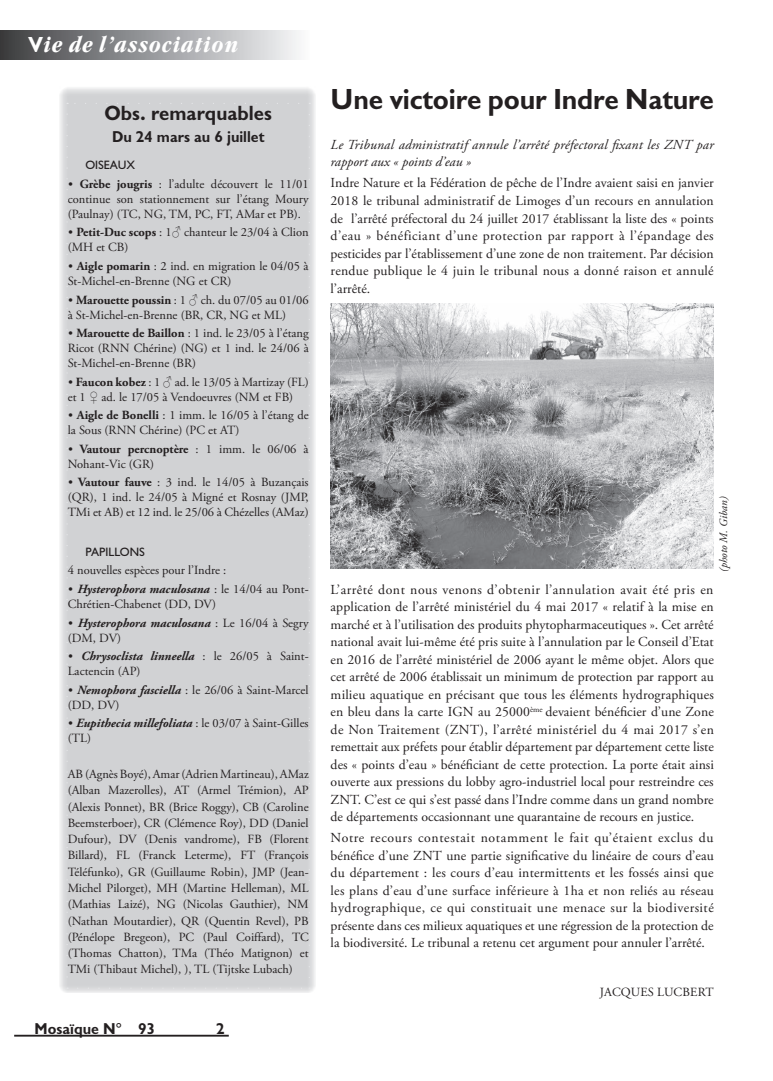
<style>
.page{position:relative;width:773px;height:1081px;background:#fff}
.page>*{position:absolute;margin:0;border:0;box-sizing:border-box;transform-origin:0 0}
.t1{font:700 30px "Chantilly";letter-spacing:-.005em;color:#231f20}
.t2{font:italic 700 22.5px "Garamond Condensed";letter-spacing:.05em;color:#fff}
.t3{font:700 21.25px "Chantilly";color:#231f20}
.t4{font:700 16.25px "Chantilly";color:#231f20}
.t5{font:13.75px/17.5px "Adobe Garamond Pro";color:#231f20;text-align:justify}
.t6{font:italic 13.75px/17.5px "Adobe Garamond Pro";letter-spacing:.015em;color:#231f20}
.t7{font:12.5px/15px "Adobe Garamond Pro";color:#231f20}
.t8{font:12.5px "Chantilly";color:#231f20}
.t9{font:italic 11.25px "Adobe Garamond Pro";letter-spacing:-.005em;color:#231f20}
.s1{font-family:"Chantilly";font-style:normal}
.s2{font-weight:700}
.s3{font-family:"Times New Roman"}
.s4{font-weight:700;font-style:italic}
</style>
<div class="page">
<hr style="left:14px;top:1034px;width:215px;height:2px;background:#231f20">
<div style="left:0;top:30px;width:310px;height:29px;background:linear-gradient(to right,#3d3e41,#f9fafc)"></div>
<div style="left:59px;top:87px;width:256px;height:906px;background:#d1d2d4"></div>
<svg style="left:66px;top:135px;width:2px;height:854px"></svg>
<svg style="left:78px;top:987px;width:232px;height:2px"></svg>
<svg style="left:309px;top:103px;width:1px;height:864px"></svg>
<svg style="left:67px;top:103px;width:232px;height:1px"></svg>
<img style="left:330px;top:303px;width:383px;height:266px">
<h2 class="t2" style="left:28px;top:32px;width:212px"><span class="s1">V</span>ie de l’association</h2>
<h3 class="t3" style="left:104px;top:101px;width:169px">Obs. remarquables</h3>
<p class="t4" style="left:112px;top:128px;width:154px">Du 24 mars au 6 juillet</p>
<p class="t8" style="left:85px;top:158px;width:51px">OISEAUX</p>
<p class="t7" style="left:68px;top:177px;width:242px;text-align:justify">• <span class="s2">Grèbe jougris</span> : l’adulte découvert le 11/01 continue son stationnement sur l’étang Moury (Paulnay) (TC, NG, TM, PC, FT, AMar et PB).</p>
<p class="t7" style="left:68px;top:225px;width:242px">• <span class="s2">Petit-Duc scops</span> : 1<span class="s3">♂</span> chanteur le 23/04 à Clion (MH et CB)</p>
<p class="t7" style="left:68px;top:259px;width:242px">• <span class="s2">Aigle pomarin</span> : 2 ind. en migration le 04/05 à<br>St-Michel-en-Brenne (NG et CR)</p>
<p class="t7" style="left:68px;top:292px;width:242px">• <span class="s2">Marouette poussin</span> : 1 <span class="s3">♂</span> ch. du 07/05 au 01/06 à St-Michel-en-Brenne (BR, CR, NG et ML)</p>
<p class="t7" style="left:68px;top:326px;width:242px;text-align:justify">• <span class="s2">Marouette de Baillon</span> : 1 ind. le 23/05 à l’étang Ricot (RNN Chérine) (NG) et 1 ind. le 24/06 à St-Michel-en-Brenne (BR)</p>
<p class="t7" style="left:68px;top:375px;width:242px">• <span class="s2">Faucon kobez</span> : 1 <span class="s3">♂</span> ad. le 13/05 à Martizay (FL) et 1 <span class="s3">♀</span> ad. le 17/05 à Vendoeuvres (NM et FB)</p>
<p class="t7" style="left:68px;top:408px;width:242px">• <span class="s2">Aigle de Bonelli</span> : 1 imm. le 16/05 à l’étang de la Sous (RNN Chérine) (PC et AT)</p>
<p class="t7" style="left:68px;top:442px;width:242px">• <span class="s2">Vautour percnoptère</span> : 1 imm. le 06/06 à<br>Nohant-Vic (GR)</p>
<p class="t7" style="left:68px;top:475px;width:242px;text-align:justify">• <span class="s2">Vautour fauve</span> : 3 ind. le 14/05 à Buzançais (QR), 1 ind. le 24/05 à Migné et Rosnay (JMP, TMi et AB) et 12 ind. le 25/06 à Chézelles (AMaz)</p>
<p class="t8" style="left:85px;top:545px;width:61px">PAPILLONS</p>
<p class="t7" style="left:68px;top:563px;width:160px">4 nouvelles espèces pour l’Indre :</p>
<p class="t7" style="left:68px;top:582px;width:242px">• <span class="s4">Hysterophora maculosana</span> : le 14/04 au Pont-<br>Chrétien-Chabenet (DD, DV)</p>
<p class="t7" style="left:68px;top:615px;width:242px">• <span class="s4">Hysterophora maculosana</span> : Le 16/04 à Segry (DM, DV)</p>
<p class="t7" style="left:68px;top:649px;width:242px">• <span class="s4">Chrysoclista linneella</span> : le 26/05 à Saint-<br>Lactencin (AP)</p>
<p class="t7" style="left:68px;top:682px;width:242px">• <span class="s4">Nemophora fasciella</span> : le 26/06 à Saint-Marcel (DD, DV)</p>
<p class="t7" style="left:68px;top:716px;width:242px">• <span class="s4">Eupithecia millefoliata</span> : le 03/07 à Saint-Gilles (TL)</p>
<p class="t7" style="left:68px;top:766px;width:242px;line-height:16.2px;text-align:justify">AB (Agnès Boyé), Amar (Adrien Martineau), AMaz (Alban Mazerolles), AT (Armel Trémion), AP (Alexis Ponnet), BR (Brice Roggy), CB (Caroline Beemsterboer), CR (Clémence Roy), DD (Daniel Dufour), DV (Denis vandrome), FB (Florent Billard), FL (Franck Leterme), FT (François Téléfunko), GR (Guillaume Robin), JMP (Jean-Michel Pilorget), MH (Martine Helleman), ML (Mathias Laizé), NG (Nicolas Gauthier), NM (Nathan Moutardier), QR (Quentin Revel), PB (Pénélope Bregeon), PC (Paul Coiffard), TC (Thomas Chatton), TMa (Théo Matignon) et TMi (Thibaut Michel), ), TL (Tijtske Lubach)</p>
<p class="t4" style="left:34px;top:1019px;width:122px">Mosaïque N° 93</p>
<p class="t4" style="left:216px;top:1019px;width:10px">2</p>
<h1 class="t1" style="left:330px;top:83px;width:385px">Une victoire pour Indre Nature</h1>
<p class="t6" style="left:330px;top:136px;width:384px">Le Tribunal administratif annule l’arrêté préfectoral fixant les ZNT par rapport aux « points d’eau »</p>
<p class="t5" style="left:330px;top:175px;width:384px">Indre Nature et la Fédération de pêche de l’Indre avaient saisi en janvier 2018 le tribunal administratif de Limoges d’un recours en annulation de l’arrêté préfectoral du 24 juillet 2017 établissant la liste des « points d’eau » bénéficiant d’une protection par rapport à l’épandage des pesticides par l’établissement d’une zone de non traitement. Par décision rendue publique le 4 juin le tribunal nous a donné raison et annulé l’arrêté.</p>
<p class="t9" style="left:716px;top:572px;width:77px;rotate:-90deg">(photo M. Giban)</p>
<p class="t5" style="left:330px;top:581px;width:385px">L’arrêté dont nous venons d’obtenir l’annulation avait été pris en application de l’arrêté ministériel du 4 mai 2017 « relatif à la mise en marché et à l’utilisation des produits phytopharmaceutiques ». Cet arrêté national avait lui-même été pris suite à l’annulation par le Conseil d’Etat en 2016 de l’arrêté ministériel de 2006 ayant le même objet. Alors que cet arrêté de 2006 établissait un minimum de protection par rapport au milieu aquatique en précisant que tous les éléments hydrographiques en bleu dans la carte IGN au 25000<sup>ème</sup> devaient bénéficier d’une Zone de Non Traitement (ZNT), l’arrêté ministériel du 4 mai 2017 s’en remettait aux préfets pour établir département par département cette liste des « points d’eau » bénéficiant de cette protection. La porte était ainsi ouverte aux pressions du lobby agro-industriel local pour restreindre ces ZNT. C’est ce qui s’est passé dans l’Indre comme dans un grand nombre de départements occasionnant une quarantaine de recours en justice.</p>
<p class="t5" style="left:330px;top:829px;width:384px">Notre recours contestait notamment le fait qu’étaient exclus du bénéfice d’une ZNT une partie significative du linéaire de cours d’eau du département : les cours d’eau intermittents et les fossés ainsi que les plans d’eau d’une surface inférieure à 1ha et non reliés au réseau hydrographique, ce qui constituait une menace sur la biodiversité présente dans ces milieux aquatiques et une régression de la protection de la biodiversité. Le tribunal a retenu cet argument pour annuler l’arrêté.</p>
<p class="t7" style="left:599px;top:984px;width:115px">JACQUES LUCBERT</p>
</div>
